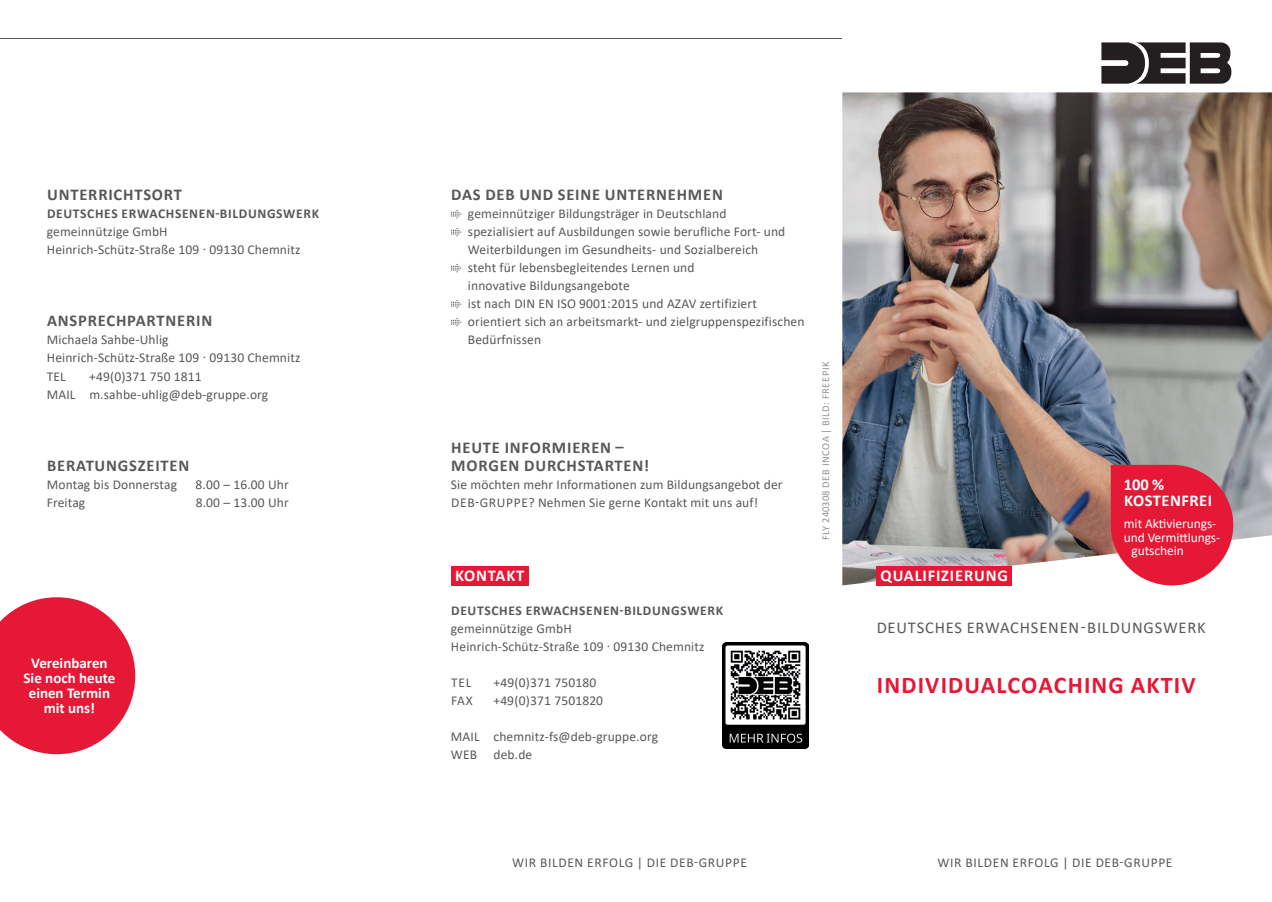
<style>
.page{position:relative;width:1272px;height:902px;background:#fff}
.page>*{position:absolute;margin:0;border:0;box-sizing:border-box;transform-origin:0 0}
.t1{font:700 24px "Calibri";letter-spacing:.05em;color:#e51836}
.t2{font:700 16.5px/18px "Calibri";letter-spacing:.05em;color:#57585a}
.t3{font:16.5px "Calibri";letter-spacing:.05em;color:#57585a}
.t4{font:700 16.5px "Calibri";letter-spacing:.05em;color:#fff}
.t5{font:700 16.5px/15.8px "Calibri";letter-spacing:.03em;color:#fff}
.t6{font:700 15px/15px "Calibri";color:#fff;text-align:center}
.t7{font:13.5px/18px "Calibri";letter-spacing:.01em;color:#57585a}
.t8{font:700 13.5px "Calibri";letter-spacing:.05em;color:#57585a}
.t9{font:13.5px "Calibri";letter-spacing:.05em;color:#57585a}
.t10{font:13.5px "Calibri";letter-spacing:-.005em;color:#fff}
.t11{font:10.5px "Calibri";letter-spacing:.05em;color:#919396}
</style>
<div class="page">
<div style="left:451px;top:565px;width:78px;height:20px;background:#e51836"></div>
<hr style="left:0;top:38px;width:842px;height:1px;background:#57585a">
<img style="left:842px;top:92px;width:429px;height:493px">
<svg style="left:1101px;top:42px;width:131px;height:42px;background:#514e4f"></svg>
<svg style="left:451px;top:210px;width:10px;height:8px"></svg>
<svg style="left:451px;top:228px;width:10px;height:8px"></svg>
<svg style="left:451px;top:264px;width:10px;height:8px"></svg>
<svg style="left:451px;top:300px;width:10px;height:8px"></svg>
<svg style="left:451px;top:318px;width:10px;height:8px"></svg>
<img style="left:723px;top:642px;width:85px;height:106px">
<svg style="left:0;top:597px;width:135px;height:157px;background:#e93b55"></svg>
<svg style="left:1110px;top:465px;width:123px;height:120px;background:#e33750"></svg>
<div style="left:876px;top:566px;width:136px;height:19px;background:#e51836"></div>
<p class="t2" style="left:47px;top:186px;width:136px">UNTERRICHTSORT</p>
<p class="t8" style="left:47px;top:204px;width:273px">DEUTSCHES ERWACHSENEN-BILDUNGSWERK</p>
<p class="t7" style="left:47px;top:222px;width:255px">gemeinnützige GmbH<br>Heinrich-Schütz-Straße 109 · 09130 Chemnitz</p>
<p class="t2" style="left:47px;top:312px;width:167px">ANSPRECHPARTNERIN</p>
<p class="t7" style="left:47px;top:330px;width:255px">Michaela Sahbe-Uhlig<br>Heinrich-Schütz-Straße 109 · 09130 Chemnitz<br>TEL</p>
<p class="t7" style="left:47px;top:366px;width:223px;text-indent:43px">+49(0)371 750 1811<br>MAIL m.sahbe-uhlig@deb-gruppe.org</p>
<p class="t2" style="left:47px;top:456px;width:144px">BERATUNGSZEITEN</p>
<p class="t7" style="left:47px;top:474px;width:132px">Montag bis Donnerstag</p>
<p class="t7" style="left:196px;top:474px;width:95px">8.00 – 16.00 Uhr</p>
<p class="t7" style="left:47px;top:492px;width:40px">Freitag</p>
<p class="t7" style="left:196px;top:492px;width:95px">8.00 – 13.00 Uhr</p>
<p class="t6" style="left:24px;top:655px;width:93px">Vereinbaren<br>Sie noch heute einen Termin mit uns!</p>
<p class="t2" style="left:451px;top:186px;width:273px">DAS DEB UND SEINE UNTERNEHMEN</p>
<p class="t7" style="left:468px;top:204px;width:338px">gemeinnütziger Bildungsträger in Deutschland<br>spezialisiert auf Ausbildungen sowie berufliche Fort- und Weiterbildungen im Gesundheits- und Sozialbereich<br>steht für lebensbegleitendes Lernen und<br>innovative Bildungsangebote<br>ist nach DIN EN ISO 9001:2015 und AZAV zertifiziert orientiert sich an arbeitsmarkt- und zielgruppenspezifischen Bedürfnissen</p>
<p class="t2" style="left:451px;top:438px;width:199px">HEUTE INFORMIEREN –<br>MORGEN DURCHSTARTEN!</p>
<p class="t7" style="left:451px;top:474px;width:333px">Sie möchten mehr Informationen zum Bildungsangebot der<br>DEB-GRUPPE? Nehmen Sie gerne Kontakt mit uns auf!</p>
<p class="t4" style="left:455px;top:563px;width:71px">KONTAKT</p>
<p class="t8" style="left:451px;top:600px;width:273px">DEUTSCHES ERWACHSENEN-BILDUNGSWERK</p>
<p class="t7" style="left:451px;top:618px;width:255px">gemeinnützige GmbH<br>Heinrich-Schütz-Straße 109 · 09130 Chemnitz</p>
<p class="t7" style="left:451px;top:672px;width:22px">TEL</p>
<p class="t7" style="left:493px;top:672px;width:104px">+49(0)371 750180</p>
<p class="t7" style="left:451px;top:690px;width:23px">FAX</p>
<p class="t7" style="left:493px;top:690px;width:111px">+49(0)371 7501820</p>
<p class="t7" style="left:451px;top:726px;width:209px">MAIL chemnitz-fs@deb-gruppe.org<br>WEB deb.de</p>
<p class="t11" style="left:818px;top:540px;width:180px;rotate:-90deg">FLY 240308 DEB INCOA | BILD: FREEPIK</p>
<p class="t9" style="left:512px;top:852px;width:236px">WIR BILDEN ERFOLG | DIE DEB-GRUPPE</p>
<p class="t5" style="left:1123px;top:476px;width:90px">100 %<br>KOSTENFREI</p>
<p class="t10" style="left:1123px;top:514px;width:94px">mit Aktivierungs-</p>
<p class="t10" style="left:1123px;top:528px;width:98px">und Vermittlungs-</p>
<p class="t10" style="left:1131px;top:541px;width:54px">gutschein</p>
<p class="t4" style="left:880px;top:564px;width:129px">QUALIFIZIERUNG</p>
<p class="t3" style="left:876px;top:615px;width:330px">DEUTSCHES ERWACHSENEN-BILDUNGSWERK</p>
<h1 class="t1" style="left:876px;top:667px;width:320px">INDIVIDUALCOACHING AKTIV</h1>
<p class="t9" style="left:937px;top:852px;width:236px">WIR BILDEN ERFOLG | DIE DEB-GRUPPE</p>
</div>
